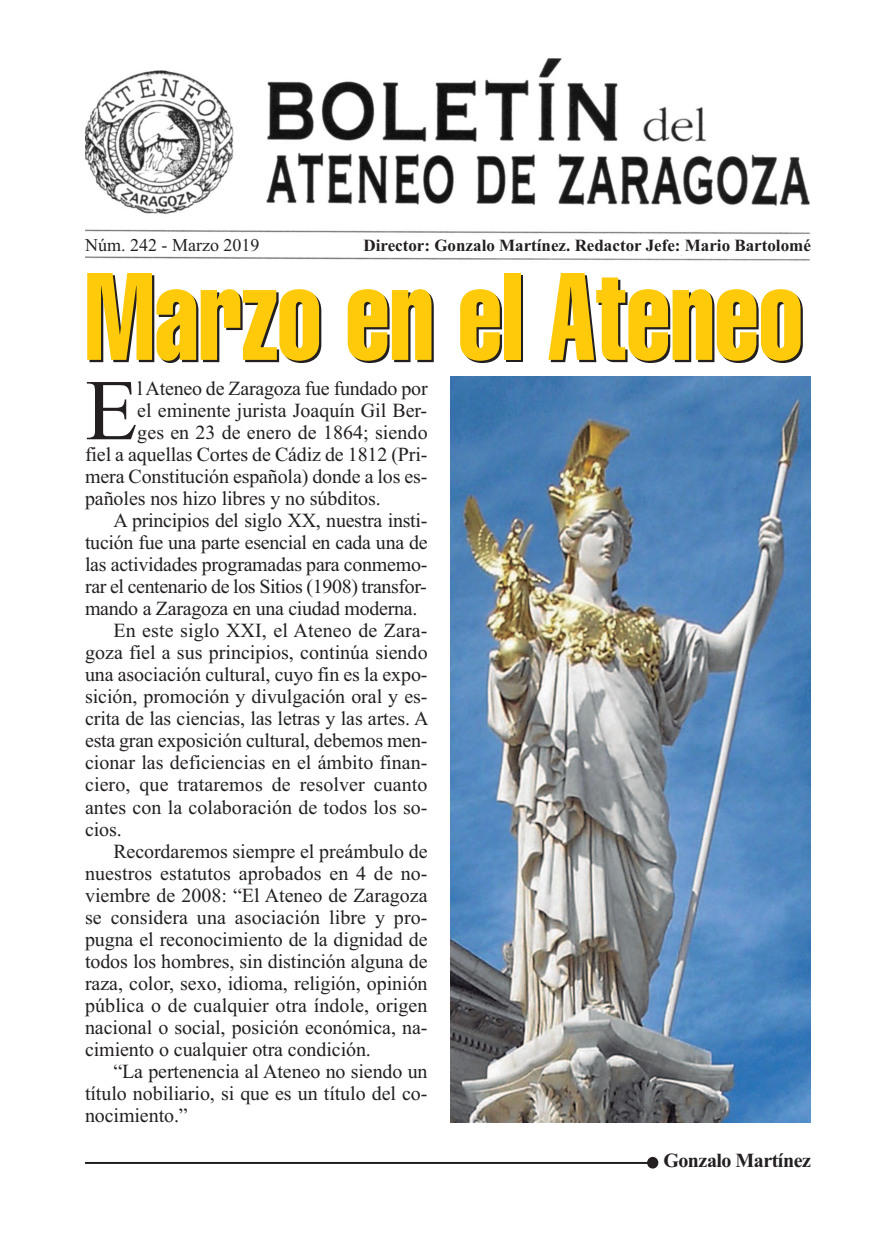
<style>
.page{position:relative;width:896px;height:1248px;background:#fff}
.page>*{position:absolute;margin:0;border:0;box-sizing:border-box;transform-origin:0 0}
.t1{font:extra-condensed 122px "Helvetica";color:#feca0a;scale:.85 1}
.t2{font:86.4px "Times New Roman";color:#231f20}
.t3{font:20px "Times New Roman";letter-spacing:-.005em;color:#231f20}
.t4{font:700 20px "Times New Roman";letter-spacing:-.025em;color:#231f20}
.t5{font:18px "Times New Roman";color:#231f20}
.t6{font:700 17px "Times New Roman";color:#231f20}
</style>
<div class="page">
<img style="left:450px;top:377px;width:360px;height:745px">
<img style="left:85px;top:59px;width:726px;height:202px">
<hr style="left:85px;top:1161px;width:572px;height:2px;background:#231f20">
<div style="left:647px;top:1156px;width:11px;height:12px;background:#231f20;border-radius:50%"></div>
<p class="t5" style="left:85px;top:234px;width:176px">Núm. 242 - Marzo 2019</p>
<p class="t6" style="left:363px;top:235px;width:449px">Director: Gonzalo Martínez. Redactor Jefe: Mario Bartolomé</p>
<h1 class="t1" style="left:85px;top:273px;width:846px">Marzo en el Ateneo</h1>
<h2 class="t2" style="left:85px;top:359px;width:54px">E</h2>
<p class="t3" style="left:137px;top:376px;width:292px">lAteneo de Zaragoza fue fundado por</p>
<p class="t3" style="left:137px;top:398px;width:291px">el eminente jurista Joaquín Gil Ber-</p>
<p class="t3" style="left:137px;top:420px;width:292px">ges en 23 de enero de 1864; siendo</p>
<p class="t3" style="left:85px;top:442px;width:344px">fiel a aquellas Cortes de Cádiz de 1812 (Pri-</p>
<p class="t3" style="left:85px;top:464px;width:344px">mera Constitución española) donde a los es-</p>
<p class="t3" style="left:85px;top:486px;width:297px">pañoles nos hizo libres y no súbditos.</p>
<p class="t3" style="left:113px;top:508px;width:315px">A principios del siglo XX, nuestra insti-</p>
<p class="t3" style="left:85px;top:530px;width:344px">tución fue una parte esencial en cada una de</p>
<p class="t3" style="left:85px;top:552px;width:344px">las actividades programadas para conmemo-</p>
<p class="t3" style="left:85px;top:574px;width:343px">rar el centenario de los Sitios (1908) transfor-</p>
<p class="t3" style="left:85px;top:596px;width:334px">mando a Zaragoza en una ciudad moderna.</p>
<p class="t3" style="left:113px;top:618px;width:316px">En este siglo XXI, el Ateneo de Zara-</p>
<p class="t3" style="left:85px;top:640px;width:344px">goza fiel a sus principios, continúa siendo</p>
<p class="t3" style="left:85px;top:662px;width:344px">una asociación cultural, cuyo fin es la expo-</p>
<p class="t3" style="left:85px;top:684px;width:344px">sición, promoción y divulgación oral y es-</p>
<p class="t3" style="left:85px;top:706px;width:345px">crita de las ciencias, las letras y las artes. A</p>
<p class="t3" style="left:85px;top:728px;width:344px">esta gran exposición cultural, debemos men-</p>
<p class="t3" style="left:85px;top:750px;width:344px">cionar las deficiencias en el ámbito finan-</p>
<p class="t3" style="left:85px;top:772px;width:344px">ciero, que trataremos de resolver cuanto</p>
<p class="t3" style="left:85px;top:794px;width:344px">antes con la colaboración de todos los so-</p>
<p class="t3" style="left:85px;top:816px;width:38px">cios.</p>
<p class="t3" style="left:113px;top:838px;width:316px">Recordaremos siempre el preámbulo de</p>
<p class="t3" style="left:85px;top:860px;width:344px">nuestros estatutos aprobados en 4 de no-</p>
<p class="t3" style="left:85px;top:882px;width:344px">viembre de 2008: “El Ateneo de Zaragoza</p>
<p class="t3" style="left:85px;top:904px;width:344px">se considera una asociación libre y pro-</p>
<p class="t3" style="left:85px;top:926px;width:344px">pugna el reconocimiento de la dignidad de</p>
<p class="t3" style="left:85px;top:948px;width:344px">todos los hombres, sin distinción alguna de</p>
<p class="t3" style="left:85px;top:970px;width:344px">raza, color, sexo, idioma, religión, opinión</p>
<p class="t3" style="left:85px;top:992px;width:344px">pública o de cualquier otra índole, origen</p>
<p class="t3" style="left:85px;top:1014px;width:344px">nacional o social, posición económica, na-</p>
<p class="t3" style="left:85px;top:1036px;width:287px">cimiento o cualquier otra condición.</p>
<p class="t3" style="left:113px;top:1058px;width:316px">“La pertenencia al Ateneo no siendo un</p>
<p class="t3" style="left:85px;top:1080px;width:344px">título nobiliario, si que es un título del co-</p>
<p class="t3" style="left:85px;top:1102px;width:104px">nocimiento.”</p>
<p class="t4" style="left:663px;top:1148px;width:149px">Gonzalo Martínez</p>
</div>
